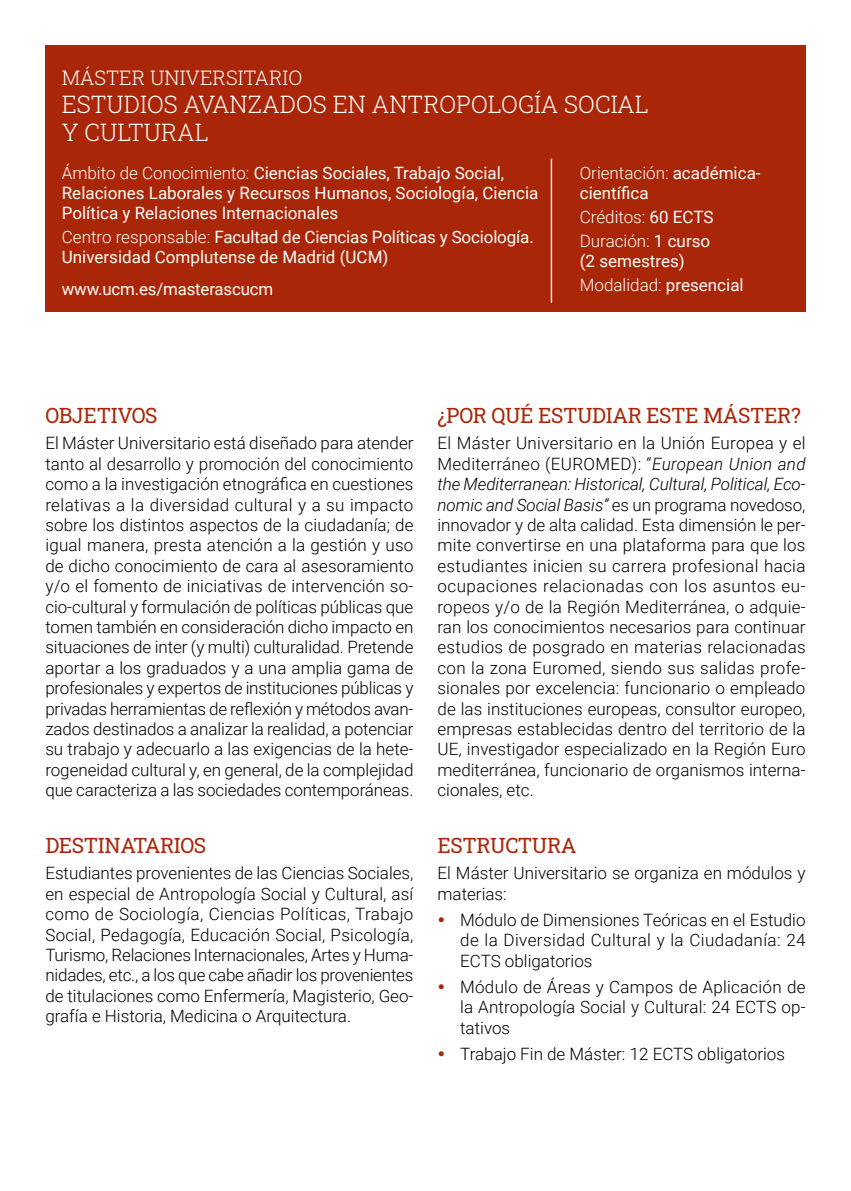
<style>
.page{position:relative;width:851px;height:1191px;background:#fff}
.page>*{position:absolute;margin:0;border:0;box-sizing:border-box;transform-origin:0 0}
.TÍTULO_1_BLANCO{font:300 24px/28px "Roboto Slab";color:#fff}
.TÍTULO_1{font:21px "Roboto Slab";letter-spacing:-.02em;color:#aa2608}
.TÍTULO_2_BLANCO{font:300 20px "Roboto Slab";color:#fff}
.TEXTO{font:300 17px/20.4px "Roboto";color:#000;text-align:justify}
.t1{font:17px/20px "Roboto";color:#fff}
.t2{font:300 17px "Roboto";color:#fff}
.s1{font-weight:300}
.s2{font-weight:400}
.s3{font-style:italic}
</style>
<div class="page">
<div style="left:45px;top:45px;width:760px;height:267px;background:#aa2608"></div>
<hr style="left:550px;top:159px;width:2px;height:144px;background:#fff">
<p class="TÍTULO_2_BLANCO" style="left:62px;top:64px;width:242px">MÁSTER UNIVERSITARIO</p>
<p class="TÍTULO_1_BLANCO" style="left:62px;top:89px;width:588px">ESTUDIOS AVANZADOS EN ANTROPOLOGÍA SOCIAL<br>Y CULTURAL</p>
<p class="t1" style="left:62px;top:163px;width:478px"><span class="s1">Ámbito de Conocimiento:</span> Ciencias Sociales, Trabajo Social,<br>Relaciones Laborales y Recursos Humanos, Sociología, Ciencia<br>Política y Relaciones Internacionales</p>
<p class="t1" style="left:62px;top:227px;width:473px"><span class="s1">Centro responsable:</span> Facultad de Ciencias Políticas y Sociología.<br>Universidad Complutense de Madrid (UCM)</p>
<p class="t1" style="left:62px;top:278px;width:213px">www.ucm.es/masterascucm</p>
<p class="t1" style="left:579px;top:163px;width:182px"><span class="s1">Orientación:</span> académica&shy;científica</p>
<p class="t2" style="left:579px;top:205px;width:135px">Créditos: <span class="s2">60 ECTS</span></p>
<p class="t1" style="left:579px;top:231px;width:132px"><span class="s1">Duración:</span> 1 curso (2 semestres)</p>
<p class="t2" style="left:579px;top:273px;width:165px">Modalidad: <span class="s2">presencial</span></p>
<p class="TÍTULO_1" style="left:45px;top:401px;width:114px">OBJETIVOS</p>
<p class="TEXTO" style="left:45px;top:432px;width:369px">El Máster Universitario está diseñado para atender tanto al desarrollo y promoción del conocimiento como a la investigación etnográfica en cuestiones relativas a la diversidad cultural y a su impacto sobre los distintos aspectos de la ciudadanía; de igual manera, presta atención a la gestión y uso de dicho conocimiento de cara al asesoramiento y/o el fomento de iniciativas de intervención so&shy;cio-cultural y formulación de políticas públicas que tomen también en consideración dicho impacto en situaciones de inter (y multi) culturalidad. Pretende aportar a los graduados y a una amplia gama de profesionales y expertos de instituciones públicas y privadas herramientas de reflexión y métodos avan&shy;zados destinados a analizar la realidad, a potenciar su trabajo y adecuarlo a las exigencias de la hete&shy;rogeneidad cultural y, en general, de la complejidad que caracteriza a las sociedades contemporáneas.</p>
<p class="TÍTULO_1" style="left:45px;top:831px;width:162px">DESTINATARIOS</p>
<p class="TEXTO" style="left:45px;top:862px;width:369px">Estudiantes provenientes de las Ciencias Sociales, en especial de Antropología Social y Cultural, así como de Sociología, Ciencias Políticas, Trabajo Social, Pedagogía, Educación Social, Psicología, Turismo, Relaciones Internacionales, Artes y Huma&shy;nidades, etc., a los que cabe añadir los provenientes de titulaciones como Enfermería, Magisterio, Geo&shy;grafía e Historia, Medicina o Arquitectura.</p>
<p class="TÍTULO_1" style="left:437px;top:401px;width:365px">¿POR QUÉ ESTUDIAR ESTE MÁSTER?</p>
<p class="TEXTO" style="left:437px;top:432px;width:369px">El Máster Universitario en la Unión Europea y el Mediterráneo (EUROMED): “<span class="s3">European Union and the Mediterranean: Historical, Cultural, Political, Eco&shy;nomic and Social Basis”</span> es un programa novedoso, innovador y de alta calidad. Esta dimensión le per&shy;mite convertirse en una plataforma para que los estudiantes inicien su carrera profesional hacia ocupaciones relacionadas con los asuntos eu&shy;ropeos y/o de la Región Mediterránea, o adquie&shy;ran los conocimientos necesarios para continuar estudios de posgrado en materias relacionadas con la zona Euromed, siendo sus salidas profe&shy;sionales por excelencia: funcionario o empleado de las instituciones europeas, consultor europeo, empresas establecidas dentro del territorio de la UE, investigador especializado en la Región Euro mediterránea, funcionario de organismos interna&shy;cionales, etc.</p>
<p class="TÍTULO_1" style="left:437px;top:831px;width:141px">ESTRUCTURA</p>
<p class="TEXTO" style="left:437px;top:862px;width:369px">El Máster Universitario se organiza en módulos y materias:</p>
<p class="TEXTO" style="left:460px;top:909px;width:347px">Módulo de Dimensiones Teóricas en el Estudio de la Diversidad Cultural y la Ciudadanía: 24<br>ECTS obligatorios</p>
<p class="TEXTO" style="left:460px;top:975px;width:347px">Módulo de Áreas y Campos de Aplicación de la Antropología Social y Cultural: 24 ECTS op&shy;tativos</p>
<p class="TEXTO" style="left:460px;top:1042px;width:326px">Trabajo Fin de Máster: 12 ECTS obligatorios</p>
</div>
